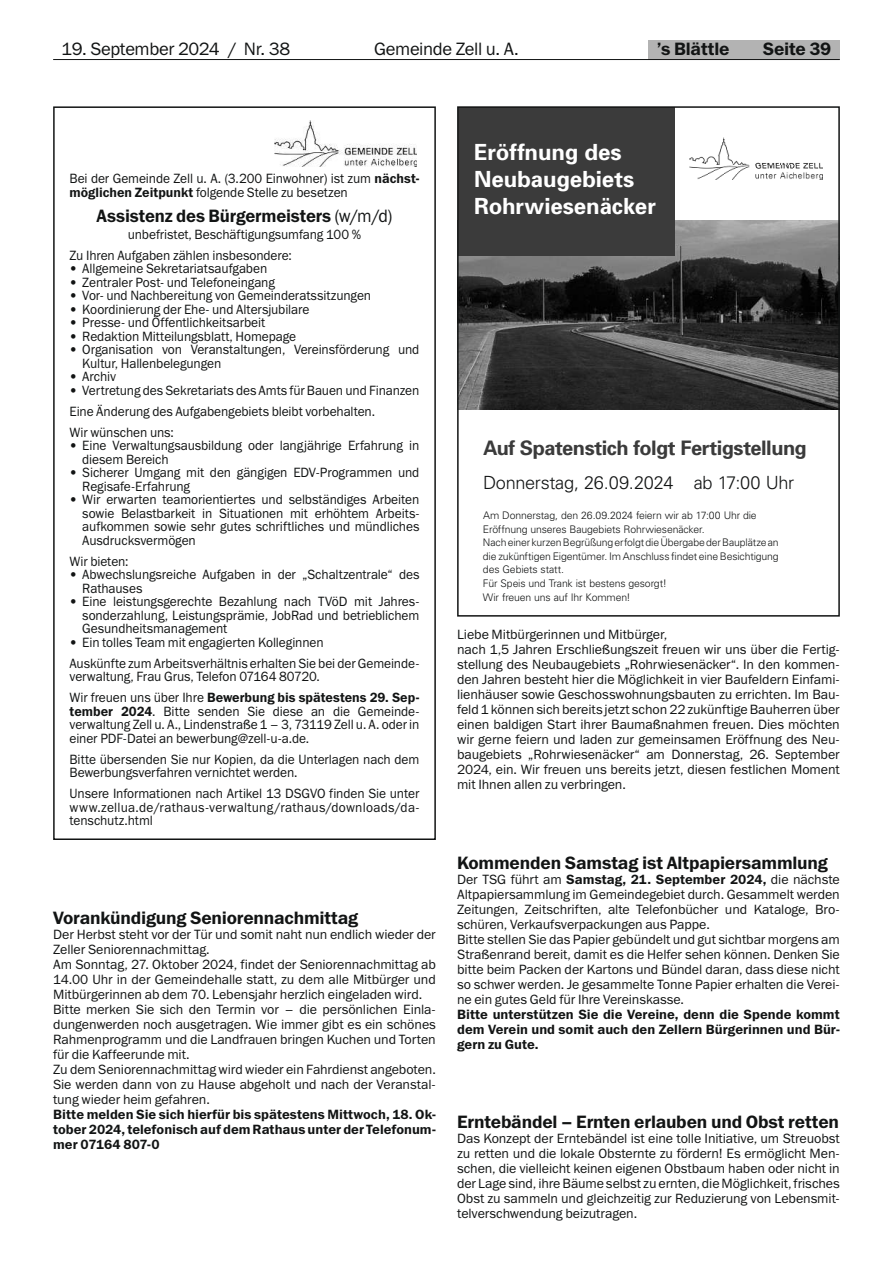
<style>
.page{position:relative;width:893px;height:1263px;background:#fff}
.page>*{position:absolute;margin:0;border:0;box-sizing:border-box;transform-origin:0 0}
.t1{font:700 22.2px/26.7px "Univers";letter-spacing:-.005em;color:#fff}
.t2{font:700 19.95px "Univers";letter-spacing:-.025em;color:#3b3b3b}
.t3{font:300 18.15px "Univers";letter-spacing:-.015em;color:#121414}
.t4{font:18px "Franklin Gothic Demi ITC";letter-spacing:-.01em;color:#121414}
.t5{font:18px "Franklin Gothic Book ITC";letter-spacing:-.02em;color:#121414}
.t6{font:18px "Franklin Gothic Demi ITC";letter-spacing:-.01em;color:#121414;scale:.96 1}
.t7{font:13.5px/15px "Franklin Gothic Book ITC";letter-spacing:-.005em;color:#121414}
.t8{font:13.5px/13.5px "Franklin Gothic Book ITC";letter-spacing:-.005em;color:#121414;scale:.96 1}
.t9{font:13.5px/15px "Franklin Gothic Demi ITC";color:#121414;text-align:justify}
.t10{font:13.5px "Franklin Gothic Demi ITC";color:#121414;scale:.96 1}
.t11{font:300 10.5px/13.6px "Univers";letter-spacing:-.015em;color:#121414}
.s1{font-family:"Franklin Gothic Demi ITC"}
.s2{font-family:"Franklin Gothic Book ITC"}
</style>
<div class="page">
<div style="left:648px;top:40px;width:192px;height:20px;background:#b3b3b3"></div>
<hr style="left:53px;top:59px;width:787px;height:1px;background:#121414">
<img style="left:274px;top:121px;width:143px;height:45px">
<div style="left:53px;top:106px;width:383px;height:734px;border:2px solid #121414"></div>
<img style="left:690px;top:137px;width:133px;height:43px">
<img style="left:460px;top:220px;width:377px;height:190px">
<div style="left:458px;top:107px;width:216px;height:148px;background:#3b3b3b"></div>
<div style="left:457px;top:106px;width:383px;height:511px;border:2px solid #121414"></div>
<h3 class="t5" style="left:62px;top:37px;width:230px">19. September 2024 / Nr. 38</h3>
<h3 class="t5" style="left:374px;top:37px;width:146px">Gemeinde Zell u. A.</h3>
<h3 class="t4" style="left:657px;top:38px;width:74px">’s Blättle</h3>
<h3 class="t4" style="left:763px;top:38px;width:70px">Seite 39</h3>
<p class="t8" style="left:70px;top:171px;width:366px">Bei der Gemeinde Zell u. A. (3.200 Einwohner) ist zum <span class="s1">nächst&shy;möglichen Zeitpunkt</span> folgende Stelle zu besetzen</p>
<h3 class="t6" style="left:97px;top:205px;width:309px">Assistenz des Bürgermeisters <span class="s2">(w/m/d)</span></h3>
<p class="t8" style="left:70px;top:223px;width:305px;line-height:21px;text-indent:58px">unbefristet, Beschäftigungsumfang 100 %<br>Zu Ihren Aufgaben zählen insbesondere:</p>
<p class="t8" style="left:70px;top:261px;width:207px">• Allgemeine Sekretariatsaufgaben</p>
<p class="t8" style="left:70px;top:275px;width:216px">• Zentraler Post- und Telefoneingang</p>
<p class="t8" style="left:70px;top:288px;width:316px">• Vor- und Nachbereitung von Gemeinderatssitzungen</p>
<p class="t8" style="left:70px;top:302px;width:251px">• Koordinierung der Ehe- und Altersjubilare</p>
<p class="t8" style="left:70px;top:315px;width:205px">• Presse- und Öffentlichkeitsarbeit</p>
<p class="t8" style="left:70px;top:329px;width:238px">• Redaktion Mitteilungsblatt, Homepage</p>
<p class="t8" style="left:82px;top:342px;width:353px;text-indent:-13px">• Organisation von Veranstaltungen, Vereinsförderung und<br>Kultur, Hallenbelegungen</p>
<p class="t8" style="left:70px;top:369px;width:50px">• Archiv</p>
<p class="t8" style="left:70px;top:379px;width:366px;line-height:21px">• Vertretung des Sekretariats des Amts für Bauen und Finanzen<br>Eine Änderung des Aufgabengebiets bleibt vorbehalten.<br>Wir wünschen uns:</p>
<p class="t8" style="left:82px;top:438px;width:353px;text-indent:-13px">• Eine Verwaltungsausbildung oder langjährige Erfahrung in diesem Bereich</p>
<p class="t8" style="left:82px;top:465px;width:353px;text-indent:-13px">• Sicherer Umgang mit den gängigen EDV-Programmen und<br>Regisafe-Erfahrung</p>
<p class="t8" style="left:82px;top:492px;width:353px;text-align:justify;text-indent:-13px">• Wir erwarten teamorientiertes und selbständiges Arbeiten sowie Belastbarkeit in Situationen mit erhöhtem Arbeits&shy;aufkommen sowie sehr gutes schriftliches und mündliches Ausdrucksvermögen</p>
<p class="t8" style="left:70px;top:554px;width:63px">Wir bieten:</p>
<p class="t8" style="left:82px;top:567px;width:353px;text-indent:-13px">• Abwechslungsreiche Aufgaben in der „Schaltzentrale“ des<br>Rathauses</p>
<p class="t8" style="left:82px;top:594px;width:353px;text-align:justify;text-indent:-13px">• Eine leistungsgerechte Bezahlung nach TVöD mit Jahres&shy;sonderzahlung, Leistungsprämie, JobRad und betrieblichem Gesundheitsmanagement</p>
<p class="t8" style="left:70px;top:631px;width:366px;line-height:21px">• Ein tolles Team mit engagierten Kolleginnen<br>Auskünfte zum Arbeitsverhältnis erhalten Sie bei der Gemeinde-</p>
<p class="t8" style="left:70px;top:669px;width:262px">verwaltung, Frau Grus, Telefon 07164 80720.</p>
<p class="t10" style="left:70px;top:690px;width:366px"><span class="s2">Wir freuen uns über Ihre</span> Bewerbung bis spätestens 29. Sep-</p>
<p class="t8" style="left:70px;top:704px;width:366px;text-align:justify"><span class="s1">tember 2024</span>. Bitte senden Sie diese an die Gemeinde&shy;verwaltung Zell u. A., Lindenstraße 1 – 3, 73119 Zell u. A. oder in einer PDF-Datei an bewerbung@zell-u-a.de.</p>
<p class="t8" style="left:70px;top:752px;width:366px">Bitte übersenden Sie nur Kopien, da die Unterlagen nach dem<br>Bewerbungsverfahren vernichtet werden.</p>
<p class="t8" style="left:70px;top:786px;width:366px;text-align:justify">Unsere Informationen nach Artikel 13 DSGVO finden Sie unter www.zellua.de/rathaus-verwaltung/rathaus/downloads/da&shy;tenschutz.html</p>
<h3 class="t4" style="left:53px;top:908px;width:307px">Vorankündigung Seniorennachmittag</h3>
<p class="t7" style="left:53px;top:927px;width:384px">Der Herbst steht vor der Tür und somit naht nun endlich wieder der Zeller Seniorennachmittag.<br>Am Sonntag, 27. Oktober 2024, findet der Seniorennachmittag ab 14.00 Uhr in der Gemeindehalle statt, zu dem alle Mitbürger und Mitbürgerinnen ab dem 70. Lebensjahr herzlich eingeladen wird.<br>Bitte merken Sie sich den Termin vor – die persönlichen Einla&shy;dungenwerden noch ausgetragen. Wie immer gibt es ein schönes Rahmenprogramm und die Landfrauen bringen Kuchen und Torten für die Kaffeerunde mit.<br>Zu dem Seniorennachmittag wird wieder ein Fahrdienst angeboten.<br>Sie werden dann von zu Hause abgeholt und nach der Veranstal&shy;tung wieder heim gefahren.</p>
<p class="t9" style="left:53px;top:1107px;width:384px">Bitte melden Sie sich hierfür bis spätestens Mittwoch, 18. Ok&shy;tober 2024,telefonisch auf dem Rathaus unter der Telefonum&shy;mer 07164 807-0</p>
<h1 class="t1" style="left:474px;top:138px;width:183px">Eröffnung des<br>Neubaugebiets<br>Rohrwiesenäcker</h1>
<h2 class="t2" style="left:483px;top:435px;width:325px">Auf Spatenstich folgt Fertigstellung</h2>
<h3 class="t3" style="left:483px;top:472px;width:313px">Donnerstag, 26.09.2024 ab 17:00 Uhr</h3>
<p class="t11" style="left:483px;top:508px;width:297px">Am Donnerstag, den 26.09.2024 feiern wir ab 17:00 Uhr die Eröffnung unseres Baugebiets Rohrwiesenäcker.<br>Nach einer kurzen Begrüßung erfolgt die Übergabe der Bauplätze an die zukünftigen Eigentümer. Im Anschluss findet eine Besichtigung des Gebiets statt.<br>Für Speis und Trank ist bestens gesorgt!<br>Wir freuen uns auf Ihr Kommen!</p>
<p class="t7" style="left:457px;top:627px;width:384px">Liebe Mitbürgerinnen und Mitbürger,<br>nach 1,5 Jahren Erschließungszeit freuen wir uns über die Fertig&shy;stellung des Neubaugebiets „Rohrwiesenäcker“. In den kommen&shy;den Jahren besteht hier die Möglichkeit in vier Baufeldern Einfami&shy;lienhäuser sowie Geschosswohnungsbauten zu errichten. Im Bau&shy;feld1können sich bereits jetzt schon22zukünftigeBauherren über einen baldigen Start ihrer Baumaßnahmen freuen. Dies möchten wir gerne feiern und laden zur gemeinsamen Eröffnung des Neu&shy;baugebiets „Rohrwiesenäcker“ am Donnerstag, 26. September 2024, ein. Wir freuen uns bereits jetzt, diesen festlichen Moment mit Ihnen allen zu verbringen.</p>
<h3 class="t4" style="left:457px;top:852px;width:372px">Kommenden Samstag ist Altpapiersammlung</h3>
<p class="t9" style="left:457px;top:872px;width:384px"><span class="s2">Der TSG führt am</span> Samstag, 21. September 2024, <span class="s2">die nächste</span></p>
<p class="t7" style="left:457px;top:886px;width:384px">Altpapiersammlung im Gemeindegebiet durch. Gesammelt werden Zeitungen, Zeitschriften, alte Telefonbücher und Kataloge, Bro&shy;schüren, Verkaufsverpackungen aus Pappe.<br>Bitte stellen Sie das Papier gebündelt und gut sichtbar morgens am Straßenrand bereit, damit es die Helfer sehen können. Denken Sie bitte beim Packen der Kartons und Bündel daran, dass diese nicht so schwer werden. Je gesammelte Tonne Papier erhalten die Verei&shy;ne ein gutes Geld für Ihre Vereinskasse.</p>
<p class="t9" style="left:457px;top:1006px;width:384px">Bitte unterstützen Sie die Vereine, denn die Spende kommt dem Verein und somit auch den Zellern Bürgerinnen und Bür&shy;gern zu Gute.</p>
<h3 class="t4" style="left:457px;top:1111px;width:383px">Erntebändel – Ernten erlauben und Obst retten</h3>
<p class="t7" style="left:457px;top:1131px;width:384px;text-align:justify">Das Konzept der Erntebändel ist eine tolle Initiative, um Streuobst zu retten und die lokale Obsternte zu fördern! Es ermöglicht Men&shy;schen, die vielleicht keinen eigenen Obstbaum haben oder nicht in der Lage sind, ihreBäume selbst zu ernten, die Möglichkeit,frisches Obst zu sammeln und gleichzeitig zur Reduzierung von Lebensmit&shy;telverschwendung beizutragen.</p>
</div>
